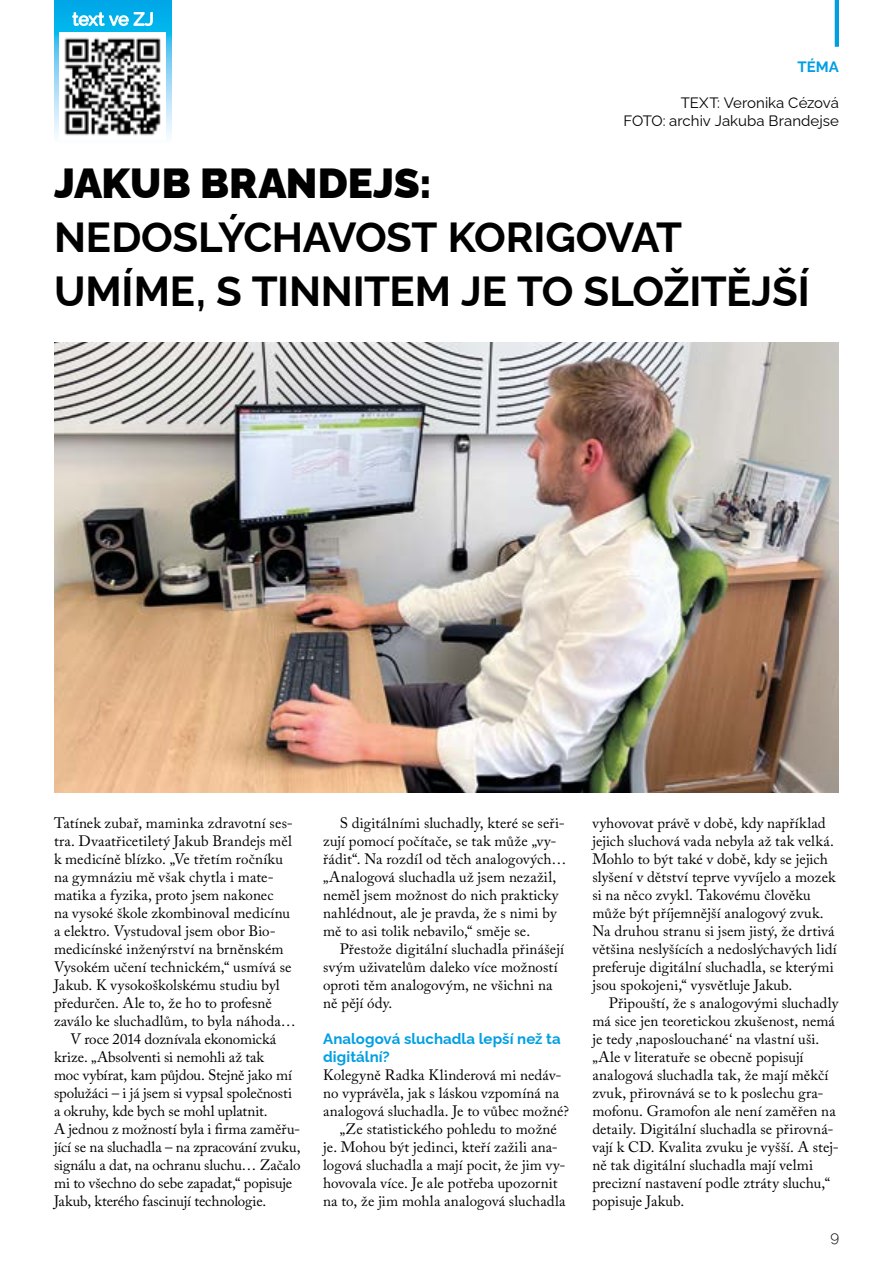
<style>
.page{position:relative;width:893px;height:1263px;background:#fff}
.page>*{position:absolute;margin:0;border:0;box-sizing:border-box;transform-origin:0 0}
.t1{font:700 42px/54px "Raleway";letter-spacing:-.005em;color:#000}
.t2{font:900 42px "Raleway";color:#000}
.t3{font:15px/18px "Adobe Caslon Pro";letter-spacing:.005em;color:#000}
.t4{font:15px "Adobe Caslon Pro";letter-spacing:-.015em;color:#000}
.t5{font:15px/18px "Raleway";letter-spacing:.005em;color:#000;text-align:right}
.t6{font:700 15px/18px "Raleway";letter-spacing:.005em;color:#009fe3}
.t7{font:300 15px "Raleway";color:#000}
</style>
<div class="page">
<hr style="left:835px;top:0;width:4px;height:47px;background:#009ee3">
<svg style="left:54px;top:0;width:117px;height:138px"></svg>
<svg style="left:73px;top:13px;width:79px;height:13px"></svg>
<img style="left:59px;top:33px;width:107px;height:105px">
<img style="left:54px;top:342px;width:785px;height:450px">
<p class="t6" style="left:797px;top:56px;width:43px">TÉMA</p>
<p class="t5" style="left:623px;top:92px;width:217px">TEXT: Veronika Cézová<br>FOTO: archiv Jakuba Brandejse</p>
<h1 class="t2" style="left:54px;top:150px;width:379px">JAKUB BRANDEJS:</h1>
<h1 class="t1" style="left:54px;top:206px;width:757px">NEDOSLÝCHAVOST KORIGOVAT<br>UMÍME, S TINNITEM JE TO SLOŽITĚJŠÍ</h1>
<p class="t3" style="left:54px;top:814px;width:240px">Tatínek zubař, maminka zdravotní ses-</p>
<p class="t3" style="left:54px;top:832px;width:239px">tra. Dvaatřicetiletý Jakub Brandejs měl</p>
<p class="t3" style="left:54px;top:850px;width:231px">k medicíně blízko. „Ve třetím ročníku</p>
<p class="t3" style="left:54px;top:868px;width:221px">na gymnáziu mě však chytla i mate-</p>
<p class="t3" style="left:54px;top:886px;width:221px">matika a fyzika, proto jsem nakonec</p>
<p class="t3" style="left:54px;top:904px;width:238px">na vysoké škole zkombinoval medicínu</p>
<p class="t3" style="left:54px;top:922px;width:223px">a elektro. Vystudoval jsem obor Bio-</p>
<p class="t3" style="left:54px;top:940px;width:231px">medicínské inženýrství na brněnském</p>
<p class="t3" style="left:54px;top:958px;width:239px">Vysokém učení technickém,“ usmívá se</p>
<p class="t3" style="left:54px;top:976px;width:227px">Jakub. K vysokoškolskému studiu byl</p>
<p class="t3" style="left:54px;top:994px;width:219px">předurčen. Ale to, že ho to profesně</p>
<p class="t3" style="left:54px;top:1012px;width:243px">zaválo ke sluchadlům, to byla náhoda…</p>
<p class="t3" style="left:71px;top:1030px;width:207px">V roce 2014 doznívala ekonomická</p>
<p class="t3" style="left:54px;top:1048px;width:212px">krize. „Absolventi si nemohli až tak</p>
<p class="t3" style="left:54px;top:1066px;width:240px">moc vybírat, kam půjdou. Stejně jako mí</p>
<p class="t3" style="left:54px;top:1084px;width:240px">spolužáci – i já jsem si vypsal společnosti</p>
<p class="t4" style="left:54px;top:1102px;width:215px">a okruhy, kde bych se mohl uplatnit.</p>
<p class="t3" style="left:54px;top:1120px;width:248px">A jednou z možností byla i firma zaměřu-</p>
<p class="t3" style="left:54px;top:1138px;width:248px">jící se na sluchadla – na zpracování zvuku,</p>
<p class="t3" style="left:54px;top:1156px;width:248px">signálu a dat, na ochranu sluchu… Začalo</p>
<p class="t3" style="left:54px;top:1174px;width:240px">mi to všechno do sebe zapadat,“ popisuje</p>
<p class="t4" style="left:54px;top:1192px;width:214px">Jakub, kterého fascinují technologie.</p>
<p class="t3" style="left:323px;top:814px;width:245px;text-indent:16px">S digitálními sluchadly, které se seři&shy;zují pomocí počítače, se tak může „vy&shy;řádit“. Na rozdíl od těch analogových… „Analogová sluchadla už jsem nezažil, neměl jsem možnost do nich prakticky nahlédnout, ale je pravda, že s nimi by mě to asi tolik nebavilo,“ směje se.</p>
<p class="t3" style="left:323px;top:940px;width:242px;text-indent:16px">Přestože digitální sluchadla přinášejí svým uživatelům daleko více možností oproti těm analogovým, ne všichni na ně pějí ódy.</p>
<p class="t6" style="left:323px;top:1028px;width:239px">Analogová sluchadla lepší než ta digitální?</p>
<p class="t3" style="left:323px;top:1066px;width:240px">Kolegyně Radka Klinderová mi nedáv-</p>
<p class="t3" style="left:323px;top:1084px;width:238px">no vyprávěla, jak s láskou vzpomíná na</p>
<p class="t3" style="left:323px;top:1102px;width:247px">analogová sluchadla. Je to vůbec možné?</p>
<p class="t3" style="left:340px;top:1120px;width:219px">„Ze statistického pohledu to možné</p>
<p class="t3" style="left:323px;top:1138px;width:236px">je. Mohou být jedinci, kteří zažili ana-</p>
<p class="t3" style="left:323px;top:1156px;width:244px">logová sluchadla a mají pocit, že jim vy-</p>
<p class="t3" style="left:323px;top:1174px;width:236px">hovovala více. Je ale potřeba upozornit</p>
<p class="t3" style="left:323px;top:1192px;width:244px">na to, že jim mohla analogová sluchadla</p>
<p class="t3" style="left:592px;top:814px;width:246px">vyhovovat právě v době, kdy například jejich sluchová vada nebyla až tak velká.<br>Mohlo to být také v době, kdy se jejich slyšení v dětství teprve vyvíjelo a mozek si na něco zvykl. Takovému člověku může být příjemnější analogový zvuk.<br>Na druhou stranu si jsem jistý, že drtivá většina neslyšících a nedoslýchavých lidí preferuje digitální sluchadla, se kterými jsou spokojeni,“ vysvětluje Jakub.</p>
<p class="t3" style="left:592px;top:994px;width:248px;text-indent:16px">Připouští, že s analogovými sluchadly má sice jen teoretickou zkušenost, nemá je tedy ‚naposlouchané‘ na vlastní uši. „Ale v literatuře se obecně popisují analogová sluchadla tak, že mají měkčí zvuk, přirovnává se to k poslechu gra&shy;mofonu. Gramofon ale není zaměřen na detaily. Digitální sluchadla se přirovná&shy;vají k CD. Kvalita zvuku je vyšší. A stej&shy;ně tak digitální sluchadla mají velmi precizní nastavení podle ztráty sluchu,“ popisuje Jakub.</p>
<p class="t7" style="left:830px;top:1225px;width:10px">9</p>
</div>
